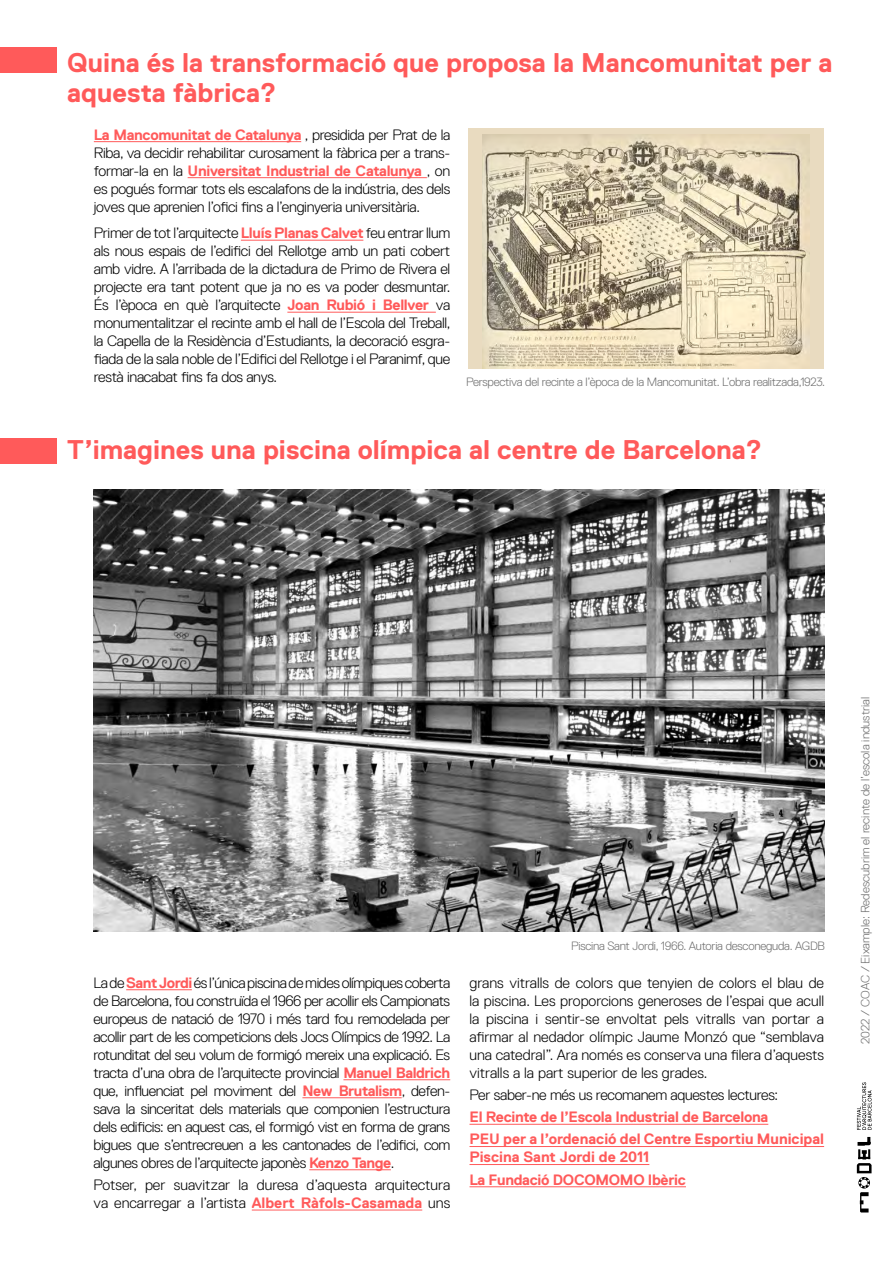
<style>
.page{position:relative;width:893px;height:1263px;background:#fff}
.page>*{position:absolute;margin:0;border:0;box-sizing:border-box;transform-origin:0 0}
.t1{font:700 27px/30px "Replica Pro";color:#ff5a5a}
.t2{font:300 15px/18px "Replica Pro";letter-spacing:-.02em;color:#000;text-align:justify}
.t3{font:700 15px/22.2px "Replica Pro";letter-spacing:-.02em;color:#ff5a5a}
.t4{font:300 15px/18px "Replica Pro";color:#000}
.t5{font:300 12px "Replica Pro";letter-spacing:-.02em;color:#6f6f6f}
.t6{font:300 12px "Replica Pro";color:#6f6f6f}
.s1{font-weight:700;color:#ff5a5a}
</style>
<div class="page">
<svg style="left:857px;top:1137px;width:15px;height:75px"></svg>
<svg style="left:857px;top:1082px;width:14px;height:48px"></svg>
<hr style="left:126px;top:989px;width:66px;height:1px;background:#ff5a5a">
<hr style="left:343px;top:1079px;width:107px;height:1px;background:#ff5a5a">
<hr style="left:302px;top:1097px;width:100px;height:1px;background:#ff5a5a">
<hr style="left:309px;top:1169px;width:82px;height:1px;background:#ff5a5a">
<hr style="left:252px;top:1210px;width:170px;height:1px;background:#ff5a5a">
<div style="left:0;top:438px;width:57px;height:26px;background:#ff5a5a"></div>
<div style="left:0;top:47px;width:57px;height:25px;background:#ff5a5a"></div>
<hr style="left:94px;top:141px;width:207px;height:1px;background:#ff5a5a">
<hr style="left:188px;top:177px;width:239px;height:1px;background:#ff5a5a">
<hr style="left:241px;top:240px;width:122px;height:1px;background:#ff5a5a">
<hr style="left:287px;top:312px;width:149px;height:1px;background:#ff5a5a">
<div style="left:468px;top:128px;width:356px;height:240px;background:#e9dbc0"></div>
<img style="left:483px;top:134px;width:326px;height:234px">
<hr style="left:469px;top:1124px;width:299px;height:1px;background:#ff5a5a">
<hr style="left:469px;top:1146px;width:355px;height:1px;background:#ff5a5a">
<hr style="left:469px;top:1164px;width:180px;height:1px;background:#ff5a5a">
<hr style="left:469px;top:1186px;width:217px;height:1px;background:#ff5a5a">
<img style="left:94px;top:489px;width:731px;height:443px">
<h1 class="t1" style="left:67px;top:48px;width:767px">Quina és la transformació que proposa la Mancomunitat per a aquesta fàbrica?</h1>
<p class="t2" style="left:94px;top:125px;width:358px"><span class="s1">La Mancomunitat de Catalunya</span> , presidida per Prat de la Riba, va decidir rehabilitar curosament la fàbrica per a trans&shy;formar-la en la <span class="s1">Universitat Industrial de Catalunya</span> , on es pogués formar tots els escalafons de la indústria, des dels joves que aprenien l’ofici fins a l’enginyeria universitària.</p>
<p class="t2" style="left:94px;top:224px;width:358px">Primer de tot l’arquitecte <span class="s1">Lluís Planas Calvet</span> feu entrar llum als nous espais de l’edifici del Rellotge amb un pati cobert amb vidre. A l’arribada de la dictadura de Primo de Rivera el projecte era tant potent que ja no es va poder desmuntar.<br>És l’època en què l’arquitecte <span class="s1">Joan Rubió i Bellver</span> va monumentalitzar el recinte amb el hall de l’Escola del Treball, la Capella de la Residència d’Estudiants, la decoració esgra&shy;fiada de la sala noble de l’Edifici del Rellotge i el Paranimf, que restà inacabat fins fa dos anys.</p>
<p class="t5" style="left:466px;top:375px;width:361px">Perspectiva del recinte a l’època de la Mancomunitat. L’obra realitzada,1923.</p>
<h1 class="t1" style="left:67px;top:435px;width:697px">T’imagines una piscina olímpica al centre de Barcelona?</h1>
<p class="t2" style="left:94px;top:973px;width:358px">La de <span class="s1">Sant Jordi</span> és l’única piscina de mides olímpiques coberta de Barcelona, fou construïda el 1966 per acollir els Campionats europeus de natació de 1970 i més tard fou remodelada per acollir part de les competicions dels Jocs Olímpics de 1992. La rotunditat del seu volum de formigó mereix una explicació. Es tracta d’una obra de l’arquitecte provincial <span class="s1">Manuel Baldrich </span>que, influenciat pel moviment del <span class="s1">New Brutalism</span>, defen&shy;sava la sinceritat dels materials que componien l’estructura dels edificis: en aquest cas, el formigó vist en forma de grans bigues que s’entrecreuen a les cantonades de l’edifici, com algunes obres de l’arquitecte japonès <span class="s1">Kenzo Tange</span>.</p>
<p class="t4" style="left:94px;top:1176px;width:358px">Potser, per suavitzar la duresa d’aquesta arquitectura va encarregar a l’artista <span class="s1">Albert Ràfols-Casamada</span> uns</p>
<p class="t5" style="left:571px;top:939px;width:255px">Piscina Sant Jordi, 1966. Autoria desconeguda. AGDB</p>
<p class="t2" style="left:469px;top:973px;width:356px">grans vitralls de colors que tenyien de colors el blau de la piscina. Les proporcions generoses de l’espai que acull la piscina i sentir-se envoltat pels vitralls van portar a afirmar al nedador olímpic Jaume Monzó que “semblava una catedral”. Ara només es conserva una filera d’aquests vitralls a la part superior de les grades.</p>
<p class="t2" style="left:469px;top:1086px;width:310px">Per saber-ne més us recomanem aquestes lectures:</p>
<p class="t3" style="left:469px;top:1106px;width:356px">El Recinte de l’Escola Industrial de Barcelona<br>PEU per a l’ordenació del Centre Esportiu Municipal</p>
<p class="t3" style="left:469px;top:1146px;width:218px">Piscina Sant Jordi de 2011<br>La Fundació DOCOMOMO Ibèric</p>
<p class="t6" style="left:859px;top:1044px;width:349px;rotate:-90deg">2022 / COAC / Eixample: Redescubrim el recinte de l’escola industrial</p>
</div>
